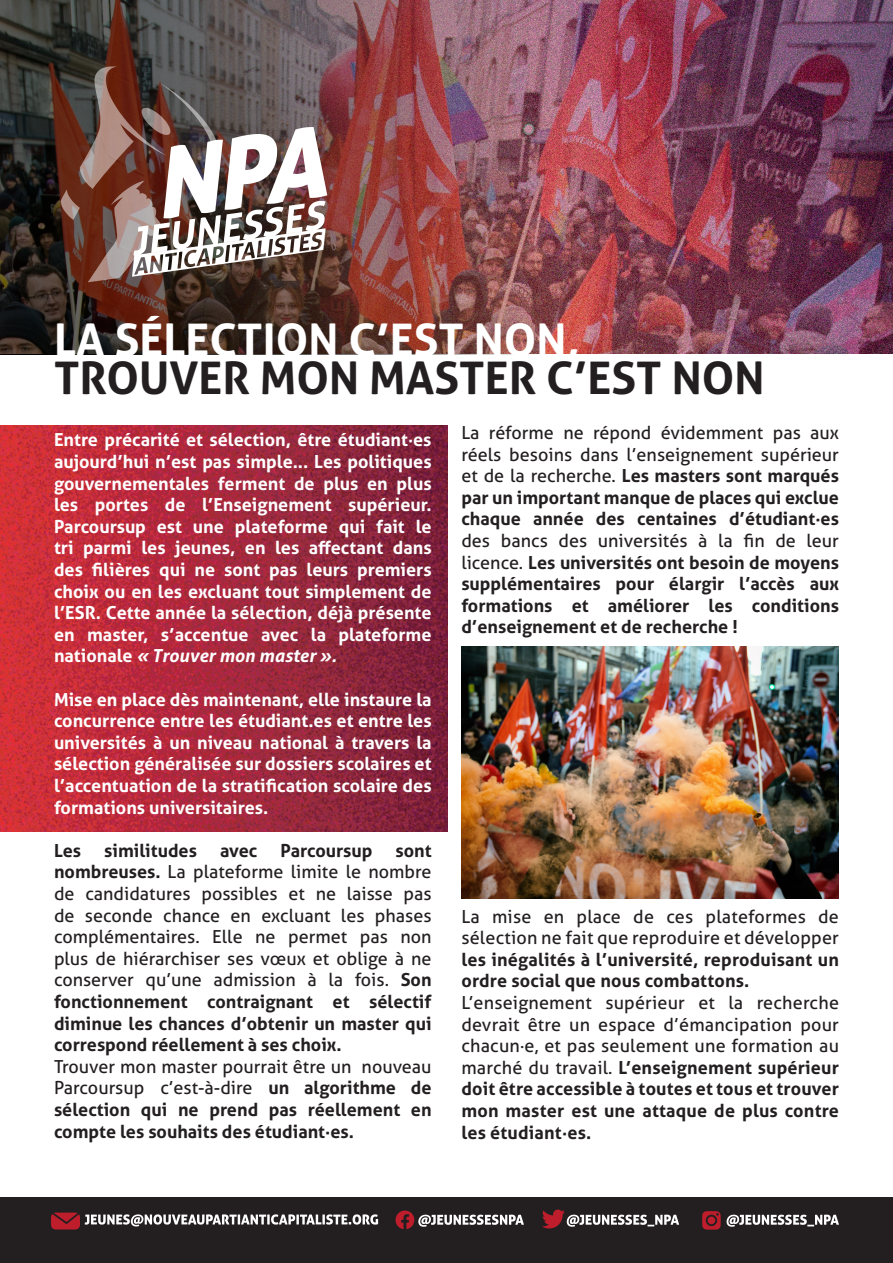
<style>
.page{position:relative;width:893px;height:1263px;background:#fff}
.page>*{position:absolute;margin:0;border:0;box-sizing:border-box;transform-origin:0 0}
.t1{font:700 45px "Aller";color:#231f20}
.t2{font:700 45px "Aller";color:#fff}
.t3{font:18px/21.6px "Aller";letter-spacing:.01em;color:#231f20;text-align:justify}
.t4{font:700 18px/21.6px "Aller";color:#fff;text-align:justify}
.t5{font:700 18px/21.6px "Aller";color:#231f20;text-align:justify}
.s1{font-style:italic}
.s2{font-weight:400}
.s3{font-weight:700}
</style>
<div class="page">
<img style="left:0;top:426px;width:448px;height:405px">
<img style="left:0;top:0;width:893px;height:354px">
<img style="left:42px;top:20px;width:325px;height:283px">
<div style="left:0;top:1197px;width:893px;height:66px;background:#231f20"></div>
<svg style="left:727px;top:1215px;width:112px;height:12px"></svg>
<svg style="left:702px;top:1211px;width:19px;height:18px"></svg>
<div style="left:708px;top:1216px;width:7px;height:8px;background:#be1d2c;border-radius:50%"></div>
<svg style="left:542px;top:1209px;width:137px;height:19px"></svg>
<svg style="left:396px;top:1210px;width:128px;height:19px"></svg>
<svg style="left:51px;top:1212px;width:327px;height:17px"></svg>
<img style="left:461px;top:646px;width:378px;height:252px">
<p class="t2" style="left:54px;top:312px;width:527px">LA SÉLECTION C’EST NON,</p>
<p class="t1" style="left:54px;top:350px;width:712px">TROUVER MON MASTER C’EST NON</p>
<p class="t4" style="left:54px;top:429px;width:379px">Entre précarité et sélection, être étudiant·es aujourd’hui n’est pas simple... Les politiques gouvernementales ferment de plus en plus les portes de l’Enseignement supérieur.<br>Parcoursup est une plateforme qui fait le tri parmi les jeunes, en les affectant dans des filières qui ne sont pas leurs premiers choix ou en les excluant tout simplement de l’ESR. Cette année la sélection, déjà présente en master, s’accentue avec la plateforme nationale <span class="s1">« Trouver mon master ».</span></p>
<p class="t4" style="left:54px;top:688px;width:379px">Mise en place dès maintenant, elle instaure la concurrence entre les étudiant.es et entre les universités à un niveau national à travers la sélection généralisée sur dossiers scolaires et l’accentuation de la stratification scolaire des formations universitaires.</p>
<p class="t5" style="left:54px;top:839px;width:29px">Les</p>
<p class="t5" style="left:104px;top:839px;width:94px">similitudes</p>
<p class="t5" style="left:220px;top:839px;width:39px">avec</p>
<p class="t5" style="left:280px;top:839px;width:93px">Parcoursup</p>
<p class="t5" style="left:461px;top:422px;width:379px"><span class="s2">La réforme ne répond évidemment pas aux réels besoins dans l’enseignement supérieur et de la recherche.</span> Les masters sont marqués par un important manque de places qui exclue chaque année des centaines d’étudiant·es <span class="s2">des bancs des universités à la fin de leur licence.</span> Les universités ont besoin de moyens supplémentaires pour élargir l’accès aux formations et améliorer les conditions d’enseignement et de recherche !</p>
<p class="t3" style="left:54px;top:840px;width:379px;text-indent:341px"><span class="s3">sont nombreuses.</span> La plateforme limite le nombre de candidatures possibles et ne laisse pas de seconde chance en excluant les phases complémentaires. Elle ne permet pas non plus de hiérarchiser ses vœux et oblige à ne conserver qu’une admission à la fois. <span class="s3">Son fonctionnement contraignant et sélectif diminue les chances d’obtenir un master qui correspond réellement à ses choix.</span></p>
<p class="t5" style="left:54px;top:1055px;width:379px"><span class="s2">Trouver mon master pourrait être un nouveau Parcoursup c’est-à-dire</span> un algorithme de sélection qui ne prend pas réellement en compte les souhaits des étudiant·es.</p>
<p class="t3" style="left:461px;top:905px;width:379px">La mise en place de ces plateformes de sélection ne fait que reproduire et développer <span class="s3">les inégalités à l’université, reproduisant un ordre social que nous combattons.</span></p>
<p class="t3" style="left:461px;top:992px;width:379px">L’enseignement supérieur et la recherche devrait être un espace d’émancipation pour chacun·e, et pas seulement une formation au marché du travail. <span class="s3">L’enseignement supérieur doit être accessible à toutes et tous et trouver mon master est une attaque de plus contre les étudiant·es.</span></p>
</div>
